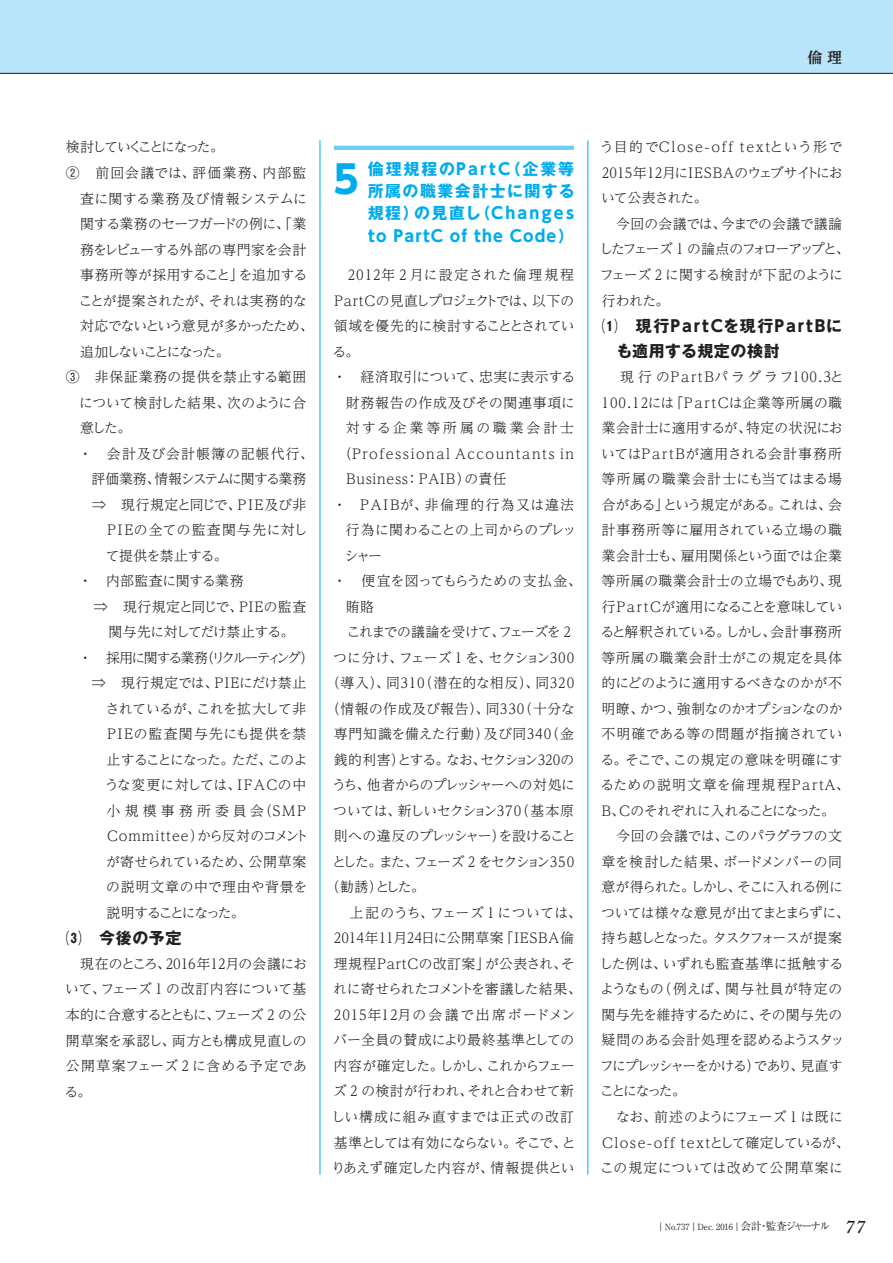
<style>
.page{position:relative;width:893px;height:1263px;background:#fff}
.page>*{position:absolute;margin:0;border:0;box-sizing:border-box;transform-origin:0 0}
.t1{font:700 38.25px "UD Shin Go Pr 6 N";color:#00aced}
.t2{font:700 15.9px/22.4px "Gothic MB101 Pro";letter-spacing:.095em;color:#00aced;text-align:justify}
.t3{font:700 15.9px "UD Shin Go Pr 6 N";letter-spacing:.12em;color:#231f20}
.t4{font:700 15.9px "Gothic MB101 Pro";letter-spacing:.04em;color:#231f20}
.t5{font:700 15.9px "UD Shin Go Pr 6 N";letter-spacing:.075em;color:#00aced}
.t6{font:700 14.85px "UD Reimin Pr 6 N";color:#231f20}
.t7{font:300 13.8px/25.5px "UD Reimin Pr 6 N";letter-spacing:.005em;color:#231f20}
.t8{font:300 13.8px "UD Reimin Pr 6 N";letter-spacing:-.07em;color:#231f20}
.t9{font:300 13.8px "UD Reimin Pr 6 N";letter-spacing:.045em;color:#231f20}
.t10{font:300 13.8px "UD Reimin Pr 6 N";letter-spacing:-.03em;color:#231f20}
.t11{font:300 13.8px "UD Reimin Pr 6 N";letter-spacing:-.025em;color:#231f20}
.t12{font:300 13.8px "UD Reimin Pr 6 N";letter-spacing:.055em;color:#231f20}
.t13{font:300 13.8px "UD Reimin Pr 6 N";letter-spacing:.04em;color:#231f20}
.t14{font:300 13.8px "UD Reimin Pr 6 N";letter-spacing:-.015em;color:#231f20}
.t15{font:300 13.8px "UD Reimin Pr 6 N";letter-spacing:.025em;color:#231f20}
.t16{font:300 13.8px "UD Reimin Pr 6 N";letter-spacing:.085em;color:#231f20}
.t17{font:300 13.8px "UD Reimin Pr 6 N";letter-spacing:.11em;color:#231f20}
.t18{font:300 13.8px "UD Reimin Pr 6 N";letter-spacing:-.04em;color:#231f20}
.t19{font:300 13.8px "UD Reimin Pr 6 N";letter-spacing:-.13em;color:#231f20}
.t20{font:300 13.8px "UD Reimin Pr 6 N";letter-spacing:-.15em;color:#231f20}
.t21{font:300 13.8px "UD Reimin Pr 6 N";letter-spacing:-.05em;color:#231f20}
.t22{font:300 13.8px "UD Reimin Pr 6 N";letter-spacing:-.105em;color:#231f20}
.t23{font:300 13.8px "UD Reimin Pr 6 N";letter-spacing:.05em;color:#231f20}
.t24{font:300 13.8px "UD Reimin Pr 6 N";letter-spacing:-.065em;color:#231f20}
.t25{font:300 13.8px "UD Reimin Pr 6 N";letter-spacing:-.075em;color:#231f20}
.t26{font:300 13.8px "UD Reimin Pr 6 N";letter-spacing:-.08em;color:#231f20}
.t27{font:300 13.8px "UD Reimin Pr 6 N";letter-spacing:.095em;color:#231f20}
.t28{font:300 13.8px "UD Reimin Pr 6 N";letter-spacing:.105em;color:#231f20}
.t29{font:300 13.8px "UD Reimin Pr 6 N";letter-spacing:-.035em;color:#231f20}
.t30{font:300 13.8px "UD Reimin Pr 6 N";letter-spacing:-.02em;color:#231f20}
.t31{font:300 13.8px "UD Reimin Pr 6 N";letter-spacing:-.085em;color:#231f20}
.t32{font:300 13.8px "UD Reimin Pr 6 N";letter-spacing:.03em;color:#231f20}
.t33{font:300 13.8px "UD Reimin Pr 6 N";letter-spacing:-.06em;color:#231f20}
.t34{font:300 13.8px "UD Reimin Pr 6 N";letter-spacing:.06em;color:#231f20}
.t35{font:300 13.8px "UD Reimin Pr 6 N";letter-spacing:.075em;color:#231f20}
.t36{font:300 13.8px "UD Reimin Pr 6 N";letter-spacing:.215em;color:#231f20}
.t37{font:300 13.8px "UD Reimin Pr 6 N";letter-spacing:.31em;color:#231f20}
.t38{font:8.55px "Ryumin Pr 6 N";color:#231f20}
.s1{font-family:"Gothic MB101 Pro";font-weight:400}
.s2{font-family:"UD Shin Go Pr 6 N"}
.s3{font-family:"Gothic MB101 Pro"}
.s4{font-size:10.65px}
.s5{font-family:"Adobe Caslon Pro";font-weight:600;font-style:italic;font-size:19.2px}
</style>
<div class="page">
<div style="left:0;top:0;width:893px;height:73px;background:#b9e4f9"></div>
<hr style="left:0;top:73px;width:893px;height:1px;background:#231f20">
<hr style="left:320px;top:140px;width:1px;height:1035px;background:#00aced">
<hr style="left:588px;top:140px;width:1px;height:1035px;background:#00aced">
<svg style="left:334px;top:146px;width:240px;height:4px"></svg>
<p class="t6" style="left:807px;top:45px;width:36px">倫理</p>
<p class="t20" style="left:66px;top:136px;width:160px">検討していくことになった。</p>
<p class="t16" style="left:66px;top:162px;width:242px"><span class="s1">②</span>　前回会議では、評価業務、内部監</p>
<p class="t15" style="left:80px;top:187px;width:229px">査に関する業務及び情報システムに</p>
<p class="t18" style="left:80px;top:213px;width:228px">関する業務のセーフガードの例に、「業</p>
<p class="t29" style="left:80px;top:238px;width:228px">務をレビューする外部の専門家を会計</p>
<p class="t7" style="left:80px;top:262px;width:229px">事務所等が採用すること」を追加する</p>
<p class="t14" style="left:79px;top:289px;width:230px">ことが提案されたが、それは実務的な</p>
<p class="t26" style="left:80px;top:315px;width:235px">対応でないという意見が多かったため、</p>
<p class="t19" style="left:80px;top:340px;width:151px">追加しないことになった。</p>
<p class="t13" style="left:66px;top:366px;width:242px"><span class="s1">③</span>　非保証業務の提供を禁止する範囲</p>
<p class="t30" style="left:79px;top:391px;width:229px">について検討した結果、次のように合</p>
<p class="t7" style="left:80px;top:415px;width:53px">意した。</p>
<p class="t16" style="left:79px;top:442px;width:237px">・　会計及び会計帳簿の記帳代行、</p>
<p class="t31" style="left:92px;top:468px;width:216px">評価業務、情報システムに関する業務</p>
<p class="t32" style="left:92px;top:493px;width:216px">⇒　現行規定と同じで、PIE及び非</p>
<p class="t35" style="left:107px;top:519px;width:202px">PIEの全ての監査関与先に対し</p>
<p class="t11" style="left:106px;top:544px;width:123px">て提供を禁止する。</p>
<p class="t7" style="left:79px;top:568px;width:166px">・　内部監査に関する業務</p>
<p class="t13" style="left:94px;top:595px;width:214px">⇒　現行規定と同じで、PIEの監査</p>
<p class="t10" style="left:108px;top:621px;width:187px">関与先に対してだけ禁止する。</p>
<p class="t19" style="left:79px;top:646px;width:237px">・　採用に関する業務（リクルーティング）</p>
<p class="t7" style="left:92px;top:670px;width:216px">⇒　現行規定では、PIEにだけ禁止</p>
<p class="t10" style="left:105px;top:697px;width:202px">されているが、これを拡大して非</p>
<p class="t16" style="left:107px;top:723px;width:201px">PIEの監査関与先にも提供を禁</p>
<p class="t33" style="left:107px;top:748px;width:202px">止することになった。ただ、このよ</p>
<p class="t15" style="left:105px;top:774px;width:203px">うな変更に対しては、IFACの中</p>
<p class="t37" style="left:107px;top:799px;width:201px">小規模事務所委員会（SMP</p>
<p class="t12" style="left:107px;top:825px;width:203px">Committee）から反対のコメント</p>
<p class="t18" style="left:106px;top:850px;width:202px">が寄せられているため、公開草案</p>
<p class="t9" style="left:106px;top:876px;width:202px">の説明文章の中で理由や背景を</p>
<p class="t20" style="left:107px;top:901px;width:140px">説明することになった。</p>
<p class="t4" style="left:66px;top:925px;width:117px">⑶　今後の予定</p>
<p class="t7" style="left:65px;top:950px;width:244px;text-align:justify">　現在のところ、2016年12月の会議において、フェーズ 1 の改訂内容について基本的に合意するとともに、フェーズ 2 の公開草案を承認し、両方とも構成見直しの公開草案フェーズ 2 に含める予定である。</p>
<h1 class="t1" style="left:334px;top:148px;width:27px">5</h1>
<p class="t2" style="left:368px;top:155px;width:208px">倫理規程の<span class="s2">PartC</span>（企業等所属の職業会計士に関する規程）の見直し（<span class="s2">Changes</span></p>
<p class="t5" style="left:368px;top:222px;width:207px">to PartC of the Code<span class="s3">）</span></p>
<p class="t27" style="left:334px;top:264px;width:242px">　2012年 2 月に設定された倫理規程</p>
<p class="t11" style="left:334px;top:289px;width:242px">PartCの見直しプロジェクトでは、以下の</p>
<p class="t11" style="left:334px;top:315px;width:242px">領域を優先的に検討することとされてい</p>
<p class="t7" style="left:333px;top:338px;width:28px">る。</p>
<p class="t11" style="left:333px;top:366px;width:244px">・　経済取引について、忠実に表示する</p>
<p class="t34" style="left:346px;top:391px;width:231px">財務報告の作成及びその関連事項に</p>
<p class="t36" style="left:346px;top:417px;width:230px">対する企業等所属の職業会計士</p>
<p class="t17" style="left:338px;top:442px;width:238px">（Professional Accountants in</p>
<p class="t9" style="left:346px;top:468px;width:162px">Business：PAIB）の責任</p>
<p class="t28" style="left:333px;top:493px;width:243px">・　PAIBが、非倫理的行為又は違法</p>
<p class="t14" style="left:346px;top:519px;width:232px">行為に関わることの上司からのプレッ</p>
<p class="t7" style="left:345px;top:542px;width:39px">シャー</p>
<p class="t7" style="left:333px;top:568px;width:250px">・　便宜を図ってもらうための支払金、</p>
<p class="t7" style="left:346px;top:593px;width:30px">賄賂</p>
<p class="t8" style="left:334px;top:621px;width:238px">　これまでの議論を受けて、フェーズを 2</p>
<p class="t10" style="left:333px;top:646px;width:242px">つに分け、フェーズ 1 を、セクション300</p>
<p class="t12" style="left:326px;top:672px;width:250px">（導入）、同310（潜在的な相反）、同320</p>
<p class="t23" style="left:326px;top:697px;width:250px">（情報の作成及び報告）、同330（十分な</p>
<p class="t9" style="left:334px;top:723px;width:242px">専門知識を備えた行動）及び同340（金</p>
<p class="t21" style="left:334px;top:748px;width:242px">銭的利害）とする。なお、セクション320の</p>
<p class="t8" style="left:332px;top:774px;width:244px">うち、他者からのプレッシャーへの対処に</p>
<p class="t10" style="left:333px;top:799px;width:242px">ついては、新しいセクション370（基本原</p>
<p class="t24" style="left:334px;top:825px;width:243px">則への違反のプレッシャー）を設けること</p>
<p class="t22" style="left:332px;top:850px;width:243px">とした。また、フェーズ 2 をセクション350</p>
<p class="t7" style="left:326px;top:874px;width:100px">（勧誘）とした。</p>
<p class="t15" style="left:334px;top:901px;width:249px">　上記のうち、フェーズ 1 については、</p>
<p class="t9" style="left:334px;top:927px;width:241px">2014年11月24日に公開草案「IESBA倫</p>
<p class="t13" style="left:334px;top:952px;width:242px">理規程PartCの改訂案」が公表され、そ</p>
<p class="t25" style="left:333px;top:978px;width:250px">れに寄せられたコメントを審議した結果、</p>
<p class="t17" style="left:334px;top:1003px;width:243px">2015年12月の会議で出席ボードメン</p>
<p class="t7" style="left:333px;top:1027px;width:242px">バー全員の賛成により最終基準としての</p>
<p class="t8" style="left:333px;top:1054px;width:243px">内容が確定した。しかし、これからフェー</p>
<p class="t7" style="left:333px;top:1078px;width:242px">ズ 2 の検討が行われ、それと合わせて新</p>
<p class="t12" style="left:331px;top:1105px;width:244px">しい構成に組み直すまでは正式の改訂</p>
<p class="t8" style="left:334px;top:1131px;width:243px">基準としては有効にならない。そこで、と</p>
<p class="t14" style="left:331px;top:1156px;width:245px">りあえず確定した内容が、情報提供とい</p>
<p class="t7" style="left:599px;top:134px;width:252px">う目的でClose-off textという形で<br>2015年12月にIESBAのウェブサイトにおいて公表された。<br>　今回の会議では、今までの会議で議論したフェーズ 1 の論点のフォローアップと、フェーズ 2 に関する検討が下記のように行われた。</p>
<p class="t3" style="left:602px;top:313px;width:242px"><span class="s3">⑴　現行</span>PartC<span class="s3">を現行</span>PartB<span class="s3">に</span></p>
<p class="t4" style="left:617px;top:338px;width:165px">も適用する規定の検討</p>
<p class="t7" style="left:599px;top:364px;width:252px">　現行のPartBパラグラフ100.3と<br>100.12には「PartCは企業等所属の職業会計士に適用するが、特定の状況においてはPartBが適用される会計事務所等所属の職業会計士にも当てはまる場合がある」という規定がある。これは、会計事務所等に雇用されている立場の職業会計士も、雇用関係という面では企業等所属の職業会計士の立場でもあり、現行PartCが適用になることを意味していると解釈されている。しかし、会計事務所等所属の職業会計士がこの規定を具体的にどのように適用するべきなのかが不明瞭、かつ、強制なのかオプションなのか不明確である等の問題が指摘されている。そこで、この規定の意味を明確にするための説明文章を倫理規程PartＡ、<br>Ｂ、Ｃのそれぞれに入れることになった。　今回の会議では、このパラグラフの文章を検討した結果、ボードメンバーの同意が得られた。しかし、そこに入れる例については様々な意見が出てまとまらずに、持ち越しとなった。タスクフォースが提案した例は、いずれも監査基準に抵触するようなもの（例えば、関与社員が特定の関与先を維持するために、その関与先の疑問のある会計処理を認めるようスタッフにプレッシャーをかける）であり、見直すことになった。<br>　なお、前述のようにフェーズ 1 は既に<br>Close-off textとして確定しているが、この規定については改めて公開草案に</p>
<p class="t38" style="left:656px;top:1220px;width:210px">｜No.737｜Dec. 2016｜<span class="s4">会計・監査ジャーナル</span> <span class="s5">77</span></p>
</div>
